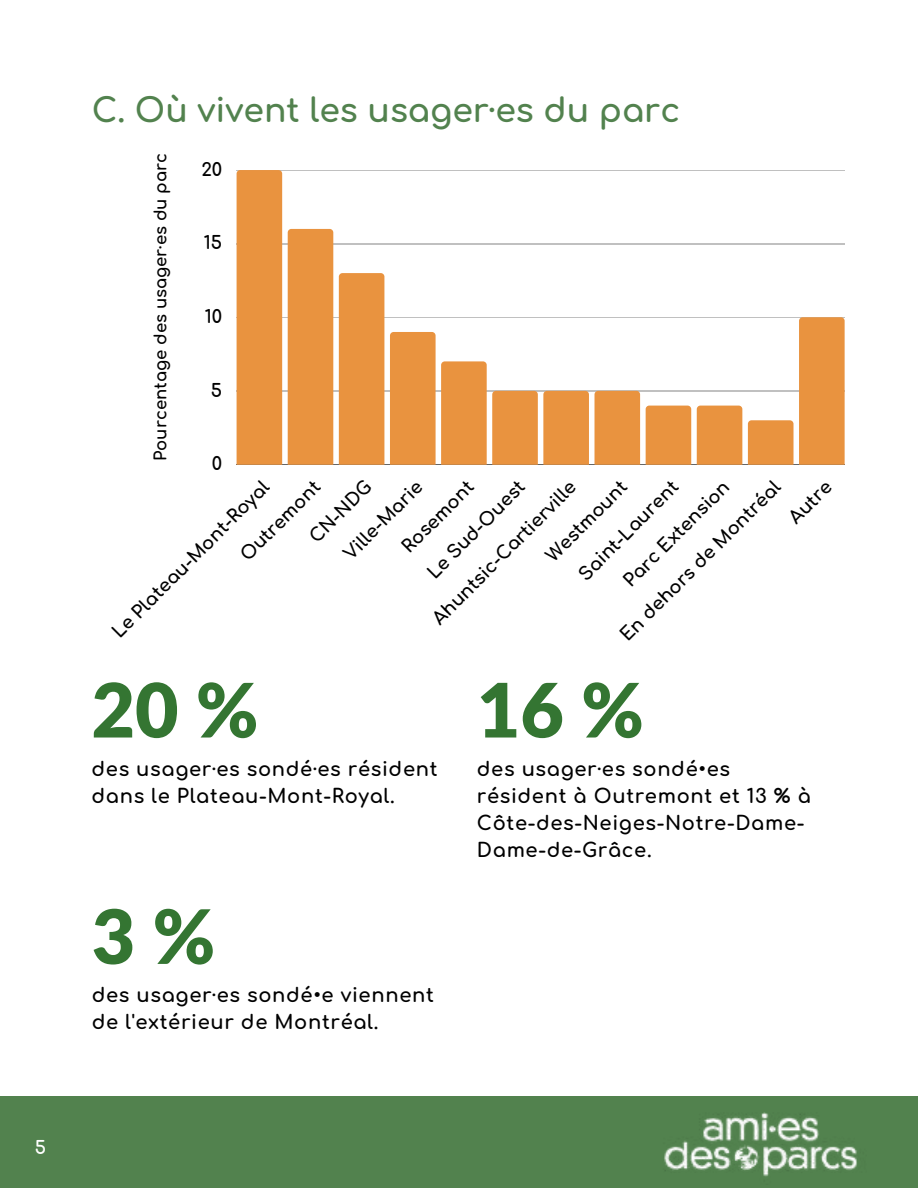
<style>
.page{position:relative;width:918px;height:1188px;background:#fff}
.page>*{position:absolute;margin:0;border:0;box-sizing:border-box;transform-origin:0 0}
.t1{font:900 75px "Lato Latin";color:#347532}
.t2{font:700 33px "Comfortaa";color:#52824e}
.t3{font:700 19.5px/27px "Comfortaa";letter-spacing:.035em;color:#000}
.t4{font:700 18px "Comfortaa";color:#000}
.t5{font:700 18px "Comfortaa";color:#fff}
.t6{font:700 16.5px "Comfortaa";color:#000}
</style>
<div class="page">
<div style="left:0;top:1096px;width:918px;height:92px;background:#52824e"></div>
<hr style="left:237px;top:170px;width:608px;height:1px;background:#000">
<hr style="left:237px;top:244px;width:608px;height:1px;background:#000">
<hr style="left:237px;top:317px;width:608px;height:1px;background:#000">
<hr style="left:237px;top:391px;width:608px;height:1px;background:#000">
<hr style="left:237px;top:464px;width:608px;height:1px;background:#000">
<div style="left:237px;top:170px;width:45px;height:295px;background:#e9933f"></div>
<div style="left:288px;top:229px;width:45px;height:236px;background:#e9933f"></div>
<div style="left:339px;top:273px;width:45px;height:192px;background:#e9933f"></div>
<svg style="left:390px;top:332px;width:199px;height:133px"></svg>
<div style="left:595px;top:391px;width:45px;height:74px;background:#e9933f"></div>
<div style="left:646px;top:406px;width:45px;height:59px;background:#e9933f"></div>
<div style="left:697px;top:406px;width:45px;height:59px;background:#e9933f"></div>
<svg style="left:748px;top:317px;width:97px;height:148px"></svg>
<p class="t5" style="left:35px;top:1138px;width:13px">5</p>
<p class="t5" style="left:37px;top:1138px;width:9px">1</p>
<h2 class="t2" style="left:92px;top:93px;width:590px">C. Où vivent les usager·es du parc</h2>
<p class="t6" style="left:152px;top:461px;width:309px;rotate:-90deg">Pourcentage des usager·es du parc</p>
<p class="t4" style="left:201px;top:160px;width:22px">20</p>
<p class="t4" style="left:204px;top:233px;width:20px">15</p>
<p class="t4" style="left:205px;top:307px;width:19px">10</p>
<p class="t4" style="left:211px;top:381px;width:13px">5</p>
<p class="t4" style="left:212px;top:454px;width:12px">0</p>
<p class="t4" style="left:108px;top:628px;width:215px;rotate:-45deg">Le Plateau-Mont-Royal</p>
<p class="t4" style="left:617px;top:631px;width:219px;rotate:-45deg">En dehors de Montréal</p>
<p class="t4" style="left:785px;top:514px;width:54px;rotate:-45deg">Autre</p>
<p class="t4" style="left:306px;top:533px;width:80px;rotate:-45deg">CN-NDG</p>
<p class="t4" style="left:398px;top:543px;width:94px;rotate:-45deg">Rosemont</p>
<p class="t4" style="left:543px;top:552px;width:107px;rotate:-45deg">Westmount</p>
<p class="t4" style="left:237px;top:551px;width:106px;rotate:-45deg">Outremont</p>
<p class="t4" style="left:424px;top:569px;width:131px;rotate:-45deg">Le Sud-Ouest</p>
<p class="t4" style="left:575px;top:570px;width:133px;rotate:-45deg">Saint-Laurent</p>
<p class="t4" style="left:340px;top:550px;width:104px;rotate:-45deg">Vil e-Marie</p>
<p class="t4" style="left:429px;top:615px;width:196px;rotate:-45deg">Ahuntsic-Cartiervil e</p>
<p class="t4" style="left:620px;top:577px;width:143px;rotate:-45deg">Parc Extension</p>
<h1 class="t1" style="left:92px;top:677px;width:169px">20 %</h1>
<p class="t3" style="left:92px;top:756px;width:348px">des usager·es sondé·es résident dans le Plateau-Mont-Royal.</p>
<h1 class="t1" style="left:92px;top:904px;width:125px">3%</h1>
<p class="t3" style="left:92px;top:982px;width:344px">des usager·es sondé•e viennent de l'extérieur de Montréal.</p>
<h1 class="t1" style="left:477px;top:677px;width:169px">16 %</h1>
<p class="t3" style="left:477px;top:756px;width:335px">des usager·es sondé•es résident à Outremont et 13 % à<br>Côte-des-Neiges-Notre-Dame-<br>Dame-de-Grâce.</p>
</div>
